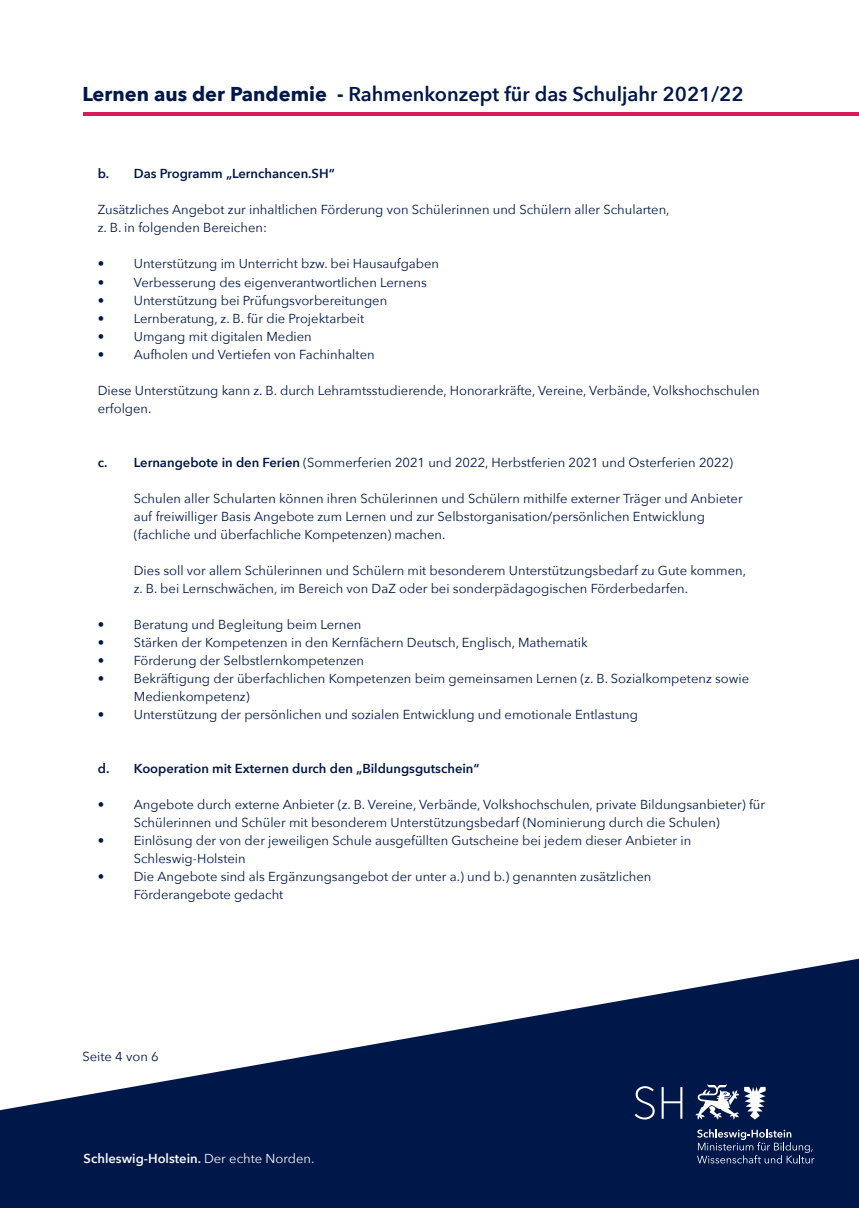
<style>
.page{position:relative;width:859px;height:1208px;background:#fff}
.page>*{position:absolute;margin:0;border:0;box-sizing:border-box;transform-origin:0 0}
.t1{font:600 20px "Avenir Next";color:#00174a}
.t2{font:13px/18px "Avenir Next";color:#00174a}
.t3{font:600 13px "Avenir Next";color:#00174a}
.t4{font:600 13px "Avenir Next";color:#f6f6f6}
.s1{font-weight:700}
.s2{font-weight:600}
.s3{font-weight:400}
</style>
<div class="page">
<svg style="left:0;top:958px;width:859px;height:250px;fill:#00174a"></svg>
<svg style="left:635px;top:1086px;width:20px;height:33px"></svg>
<svg style="left:662px;top:1087px;width:20px;height:31px"></svg>
<svg style="left:696px;top:1084px;width:70px;height:35px"></svg>
<svg style="left:697px;top:1129px;width:117px;height:34px;background:#2b3e68"></svg>
<hr style="left:84px;top:113px;width:775px;height:3px;background:#d91b57">
<h1 class="t1" style="left:82px;top:77px;width:663px"><span class="s1">Lernen aus der Pandemie -</span> Rahmenkonzept für das Schuljahr 2021/22</h1>
<p class="t3" style="left:98px;top:163px;width:238px">b. Das Programm „Lernchancen.SH“</p>
<p class="t2" style="left:98px;top:200px;width:573px">Zusätzliches Angebot zur inhaltlichen Förderung von Schülerinnen und Schülern aller Schularten, z. B. in folgenden Bereichen:</p>
<p class="t2" style="left:98px;top:254px;width:343px">• Unterstützung im Unterricht bzw. bei Hausaufgaben</p>
<p class="t2" style="left:98px;top:272px;width:331px">• Verbesserung des eigenverantwortlichen Lernens</p>
<p class="t2" style="left:98px;top:290px;width:291px">• Unterstützung bei Prüfungsvorbereitungen</p>
<p class="t2" style="left:98px;top:308px;width:268px">• Lernberatung, z. B. für die Projektarbeit</p>
<p class="t2" style="left:98px;top:326px;width:216px">• Umgang mit digitalen Medien</p>
<p class="t2" style="left:98px;top:344px;width:278px">• Aufholen und Vertiefen von Fachinhalten</p>
<p class="t2" style="left:98px;top:380px;width:663px">Diese Unterstützung kann z. B. durch Lehramtsstudierende, Honorarkräfte, Vereine, Verbände, Volkshochschulen erfolgen.</p>
<p class="t2" style="left:98px;top:452px;width:637px"><span class="s2">c. Lernangebote in den Ferien</span> (Sommerferien 2021 und 2022, Herbstferien 2021 und Osterferien 2022)</p>
<p class="t2" style="left:134px;top:488px;width:610px">Schulen aller Schularten können ihren Schülerinnen und Schülern mithilfe externer Träger und Anbieter auf freiwilliger Basis Angebote zum Lernen und zur Selbstorganisation/persönlichen Entwicklung (fachliche und überfachliche Kompetenzen) machen.</p>
<p class="t2" style="left:134px;top:560px;width:614px">Dies soll vor allem Schülerinnen und Schülern mit besonderem Unterstützungsbedarf zu Gute kommen, z. B. bei Lernschwächen, im Bereich von DaZ oder bei sonderpädagogischen Förderbedarfen.</p>
<p class="t2" style="left:98px;top:614px;width:265px">• Beratung und Begleitung beim Lernen</p>
<p class="t2" style="left:98px;top:632px;width:491px">• Stärken der Kompetenzen in den Kernfächern Deutsch, Englisch, Mathematik</p>
<p class="t2" style="left:98px;top:650px;width:268px">• Förderung der Selbstlernkompetenzen</p>
<p class="t2" style="left:134px;top:668px;width:617px;text-indent:-36px">• Bekräftigung der überfachlichen Kompetenzen beim gemeinsamen Lernen (z. B. Sozialkompetenz sowie<br>Medienkompetenz)</p>
<p class="t2" style="left:98px;top:704px;width:542px">• Unterstützung der persönlichen und sozialen Entwicklung und emotionale Entlastung</p>
<p class="t3" style="left:98px;top:757px;width:383px">d. Kooperation mit Externen durch den „Bildungsgutschein“</p>
<p class="t2" style="left:134px;top:794px;width:633px;text-indent:-36px">• Angebote durch externe Anbieter (z. B. Vereine, Verbände, Volkshochschulen, private Bildungsanbieter) für<br>Schülerinnen und Schüler mit besonderem Unterstützungsbedarf (Nominierung durch die Schulen)</p>
<p class="t2" style="left:134px;top:830px;width:559px;text-indent:-36px">• Einlösung der von der jeweiligen Schule ausgefüllten Gutscheine bei jedem dieser Anbieter in<br>Schleswig-Holstein</p>
<p class="t2" style="left:134px;top:866px;width:519px;text-indent:-36px">• Die Angebote sind als Ergänzungsangebot der unter a.) und b.) genannten zusätzlichen<br>Förderangebote gedacht</p>
<p class="t2" style="left:82px;top:1047px;width:78px">Seite 4 von 6</p>
<p class="t4" style="left:84px;top:1147px;width:232px">Schleswig-Holstein. <span class="s3">Der echte Norden.</span></p>
</div>
